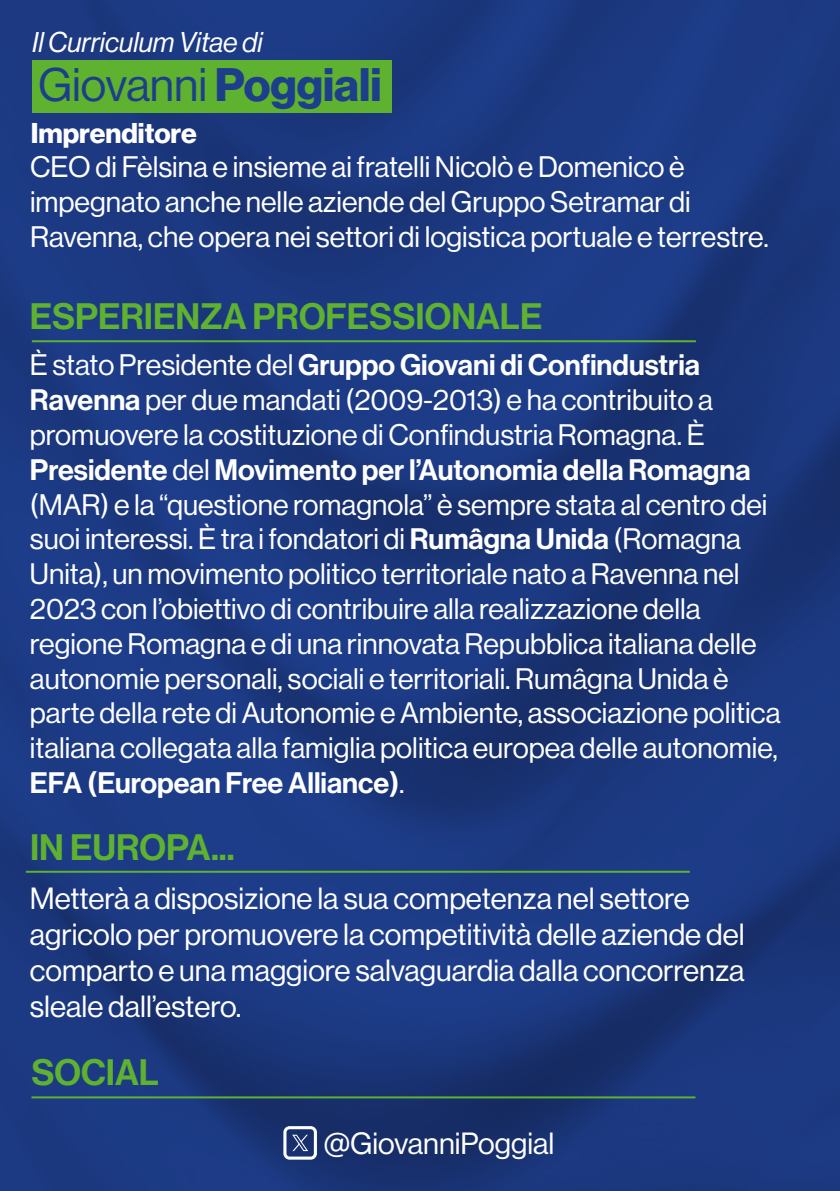
<style>
.page{position:relative;width:840px;height:1191px;background:#fff}
.page>*{position:absolute;margin:0;border:0;box-sizing:border-box;transform-origin:0 0}
.t1{font:46px "N Haas Grotesk DS Pro 55 Rg";color:#1d3f8b}
.t2{font:36px "N Haas Grotesk DS Pro 65 Md";color:#5fb130}
.t3{font:30px/36px "N Haas Grotesk DS Pro 55 Rg";color:#fff}
.t4{font:29px/34.8px "N Haas Grotesk DS Pro 55 Rg";color:#fff}
.t5{font:29px "N Haas Grotesk DS Pro 65 Md";color:#fff}
.t6{font:28px "N Haas Grotesk DS Pro 56 It";color:#fff}
.t7{font:28px "N Haas Grotesk DS Pro 75 Bd";color:#fff}
.s1{font-family:"N Haas Grotesk DS Pro 75 Bd"}
.s2{font-family:"N Haas Grotesk DS Pro 55 Rg"}
.s3{font-family:"N Haas Grotesk DS Pro 65 Md"}
</style>
<div class="page">
<img style="left:0;top:0;width:839px;height:1191px">
<div style="left:32px;top:60px;width:359px;height:53px;background:#5fb130"></div>
<hr style="left:32px;top:340px;width:663px;height:2px;background:#5eb131">
<hr style="left:26px;top:870px;width:663px;height:2px;background:#5eb131">
<hr style="left:31px;top:1096px;width:664px;height:2px;background:#5eb131">
<svg style="left:282px;top:1125px;width:36px;height:35px"></svg>
<p class="t6" style="left:32px;top:27px;width:232px">Il Curriculum Vitae di</p>
<h1 class="t1" style="left:38px;top:59px;width:345px">Giovanni <span class="s1">Poggiali</span></h1>
<p class="t7" style="left:31px;top:117px;width:167px">Imprenditore</p>
<p class="t4" style="left:30px;top:149px;width:739px">CEO di Fèlsina e insieme ai fratelli Nicolò e Domenico è impegnato anche nelle aziende del Gruppo Setramar di<br>Ravenna, che opera nei settori di logistica portuale e terrestre.</p>
<p class="t2" style="left:30px;top:296px;width:513px">ESPERIENZA PROFESSIONALE</p>
<p class="t5" style="left:30px;top:348px;width:671px"><span class="s2">È stato Presidente del</span> Gruppo Giovani di Confindustria</p>
<p class="t4" style="left:30px;top:383px;width:684px"><span class="s3">Ravenna</span> per due mandati (2009-2013) e ha contribuito a promuovere la costituzione di Confindustria Romagna. È</p>
<p class="t5" style="left:30px;top:453px;width:721px">Presidente <span class="s2">del</span> Movimento per l’Autonomia della Romagna</p>
<p class="t4" style="left:30px;top:487px;width:752px">(MAR) e la “questione romagnola” è sempre stata al centro dei suoi interessi. È tra i fondatori di <span class="s3">Rumâgna Unida</span> (Romagna Unita), un movimento politico territoriale nato a Ravenna nel 2023 con l’obiettivo di contribuire alla realizzazione della regione Romagna e di una rinnovata Repubblica italiana delle autonomie personali, sociali e territoriali. Rumâgna Unida è parte della rete di Autonomie e Ambiente, associazione politica italiana collegata alla famiglia politica europea delle autonomie,</p>
<p class="t5" style="left:30px;top:766px;width:376px">EFA (European Free Alliance)<span class="s2">.</span></p>
<p class="t2" style="left:30px;top:826px;width:206px">IN EUROPA...</p>
<p class="t3" style="left:30px;top:880px;width:715px">Metterà a disposizione la sua competenza nel settore agricolo per promuovere la competitività delle aziende del comparto e una maggiore salvaguardia dalla concorrenza sleale dall’estero.</p>
<p class="t2" style="left:31px;top:1051px;width:129px">SOCIAL</p>
<p class="t3" style="left:323px;top:1126px;width:232px">@GiovanniPoggial</p>
</div>
